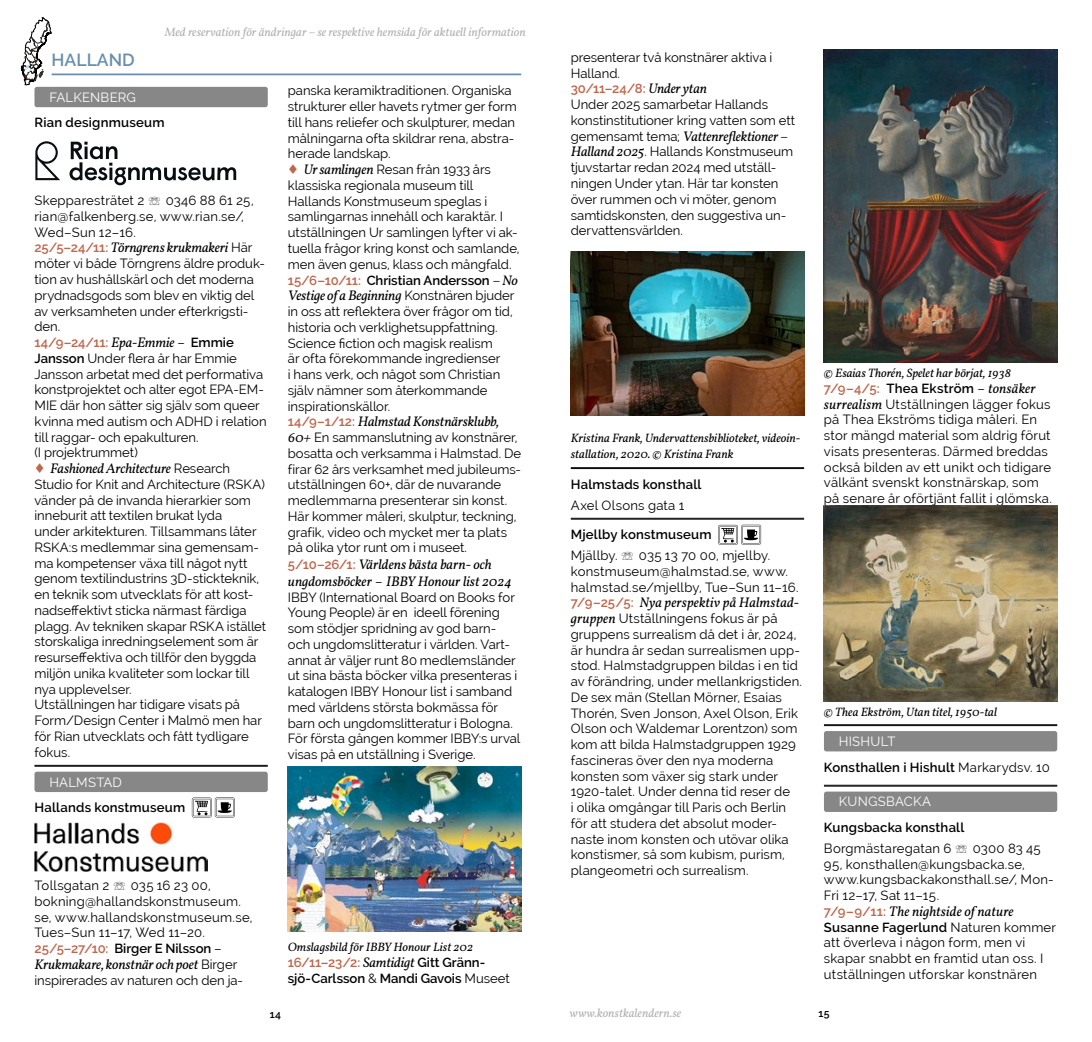
<style>
.page{position:relative;width:1092px;height:1042px;background:#fff}
.page>*{position:absolute;margin:0;border:0;box-sizing:border-box;transform-origin:0 0}
.t1{font:600 17.5px "Raleway";color:#688daf}
.t2{font:italic 14px/16.8px "Vollkorn";letter-spacing:-.01em;color:#000}
.t3{font:italic 14px "Vollkorn";letter-spacing:.01em;color:#000}
.t4{font:13.12px/15.8px "Raleway";color:#000}
.t5{font:600 13.12px/15.8px "Raleway";letter-spacing:.015em;color:#000}
.t6{font:13.12px/20.7px "Raleway";letter-spacing:.02em;color:#000}
.t7{font:13.12px "Raleway";letter-spacing:.015em;color:#fff}
.t8{font:italic 12.25px/15.8px "Vollkorn";color:#000}
.t9{font:italic 12.25px "Vollkorn";color:#b1b2b2}
.t10{font:600 10.5px "Raleway";color:#000}
.s1{font-family:"Raleway";font-weight:600;font-style:normal;font-size:13.12px;color:#bf664d}
.s2{font-family:"Raleway";font-style:normal;font-size:13.12px}
.s3{font-weight:600;color:#bf664d}
.s4{font-family:"Vollkorn";font-style:italic;font-size:14px}
.s5{font-weight:600}
.s6{color:#bf664d}
.s7{font-family:"Vollkorn";font-weight:400;font-style:italic;font-size:14px}
.s8{font-weight:400}
.s9{font-weight:400;color:#fff}
</style>
<div class="page">
<hr style="left:52px;top:73px;width:469px;height:2px;background:#688daf">
<svg style="left:21px;top:18px;width:30px;height:67px"></svg>
<div style="left:34px;top:87px;width:234px;height:20px;background:#868786;border-radius:2px"></div>
<hr style="left:34px;top:765px;width:234px;height:1px;background:#000">
<hr style="left:34px;top:766px;width:234px;height:1px;background:#000">
<div style="left:34px;top:771px;width:234px;height:21px;background:#868786;border-radius:2px"></div>
<svg style="left:69px;top:142px;width:167px;height:43px"></svg>
<svg style="left:35px;top:141px;width:25px;height:39px"></svg>
<svg style="left:192px;top:797px;width:43px;height:20px"></svg>
<img style="left:34px;top:823px;width:173px;height:49px">
<img style="left:288px;top:766px;width:233px;height:165px">
<hr style="left:570px;top:467px;width:234px;height:1px;background:#000">
<hr style="left:570px;top:468px;width:234px;height:1px;background:#000">
<hr style="left:570px;top:518px;width:234px;height:1px;background:#000">
<hr style="left:570px;top:519px;width:234px;height:1px;background:#000">
<img style="left:570px;top:251px;width:234px;height:164px">
<svg style="left:718px;top:525px;width:43px;height:20px"></svg>
<hr style="left:823px;top:724px;width:234px;height:1px;background:#000">
<hr style="left:823px;top:725px;width:234px;height:1px;background:#000">
<div style="left:823px;top:731px;width:234px;height:20px;background:#868786;border-radius:2px"></div>
<hr style="left:823px;top:785px;width:234px;height:1px;background:#000">
<div style="left:823px;top:791px;width:234px;height:21px;background:#868786;border-radius:2px"></div>
<img style="left:823px;top:50px;width:234px;height:312px">
<img style="left:823px;top:506px;width:234px;height:195px">
<p class="t9" style="left:165px;top:23px;width:362px">Med reservation för ändringar – se respektive hemsida för aktuell information</p>
<h1 class="t1" style="left:52px;top:50px;width:85px">HALLAND</h1>
<p class="t7" style="left:49px;top:89px;width:88px">FALKENBERG</p>
<p class="t5" style="left:34px;top:115px;width:132px">Rian designmuseum</p>
<p class="t4" style="left:34px;top:193px;width:221px">Skepparesträtet 2 ☏ 0346 88 61 25, rian@falkenberg.se, www.rian.se/,<br>Wed–Sun 12–16.</p>
<p class="t2" style="left:34px;top:238px;width:219px"><span class="s1">25/5–24/11:</span> Törngrens krukmakeri <span class="s2">Här</span></p>
<p class="t4" style="left:34px;top:256px;width:233px">möter vi både Törngrens äldre produk&shy;tion av hushållskärl och det moderna prydnadsgods som blev en viktig del av verksamheten under efterkrigsti&shy;den.<br><span class="s3">14/9–24/11:</span> <span class="s4">Epa-Emmie</span> – <span class="s5">Emmie<br>Jansson</span> Under flera år har Emmie<br>Jansson arbetat med det performativa konstprojektet och alter egot EPA-EM-<br>MIE där hon sätter sig själv som queer kvinna med autism och ADHD i relation till raggar- och epakulturen.<br>(I projektrummet)</p>
<p class="t2" style="left:34px;top:459px;width:197px"><span class="s6">♦</span> Fashioned Architecture <span class="s2">Research</span></p>
<p class="t4" style="left:34px;top:476px;width:233px">Studio for Knit and Architecture (RSKA) vänder på de invanda hierarkier som inneburit att textilen brukat lyda<br>under arkitekturen. Tillsammans låter RSKA:s medlemmar sina gemensam&shy;ma kompetenser växa till något nytt genom textilindustrins 3D-stickteknik, en teknik som utvecklats för att kost&shy;nadseffektivt sticka närmast färdiga plagg. Av tekniken skapar RSKA istället storskaliga inredningselement som är resurseffektiva och tillför den byggda miljön unika kvaliteter som lockar till nya upplevelser.<br>Utställningen har tidigare visats på Form/Design Center i Malmö men har för Rian utvecklats och fått tydligare fokus.</p>
<p class="t7" style="left:49px;top:774px;width:74px">HALMSTAD</p>
<p class="t5" style="left:34px;top:800px;width:152px">Hallands konstmuseum</p>
<p class="t4" style="left:288px;top:83px;width:233px">panska keramiktraditionen. Organiska strukturer eller havets rytmer ger form till hans reliefer och skulpturer, medan målningarna ofta skildrar rena, abstra&shy;herade landskap.<br><span class="s6">♦</span> <span class="s4">Ur samlingen</span> Resan från 1933 års klassiska regionala museum till Hallands Konstmuseum speglas i samlingarnas innehåll och karaktär. I utställningen Ur samlingen lyfter vi ak&shy;tuella frågor kring konst och samlande, men även genus, klass och mångfald.<br><span class="s3">15/6–10/11:</span> <span class="s5">Christian Andersson</span> <span class="s4">– No</span></p>
<p class="t2" style="left:288px;top:286px;width:228px">Vestige of a Beginning <span class="s2">Konstnären bjuder</span></p>
<p class="t4" style="left:288px;top:303px;width:226px">in oss att reflektera över frågor om tid, historia och verklighetsuppfattning.<br>Science fiction och magisk realism<br>är ofta förekommande ingredienser<br>i hans verk, och något som Christian själv nämner som återkommande inspirationskällor.</p>
<p class="t2" style="left:288px;top:412px;width:213px"><span class="s1">14/9–1/12:</span> Halmstad Konstnärsklubb,</p>
<p class="t4" style="left:288px;top:429px;width:235px"><span class="s4">60+</span> En sammanslutning av konstnärer, bosatta och verksamma i Halmstad. De firar 62 års verksamhet med jubileums&shy;utställningen 60+, där de nuvarande medlemmarna presenterar sin konst.<br>Här kommer måleri, skulptur, teckning, grafik, video och mycket mer ta plats på olika ytor runt om i museet.</p>
<p class="t2" style="left:288px;top:555px;width:225px"><span class="s1">5/10–26/1:</span> Världens bästa barn- och ungdomsböcker <span class="s2">–</span> IBBY Honour list 2024</p>
<p class="t4" style="left:288px;top:589px;width:234px">IBBY (International Board on Books for Young People) är en ideell förening som stödjer spridning av god barn&shy;och ungdomslitteratur i världen. Vart&shy;annat år väljer runt 80 medlemsländer ut sina bästa böcker vilka presenteras i katalogen IBBY Honour list i samband med världens största bokmässa för barn och ungdomslitteratur i Bologna.<br>För första gången kommer IBBY:s urval visas på en utställning i Sverige.</p>
<p class="t4" style="left:34px;top:877px;width:219px">Tollsgatan 2 ☏ 035 16 23 00, bokning@hallandskonstmuseum. se, www.hallandskonstmuseum.se,<br>Tues–Sun 11–17, Wed 11–20.<br><span class="s3">25/5–27/10:</span> <span class="s5">Birger E Nilsson</span> –</p>
<p class="t2" style="left:34px;top:955px;width:204px">Krukmakare, konstnär och poet <span class="s2">Birger</span></p>
<p class="t4" style="left:34px;top:972px;width:210px">inspirerades av naturen och den ja-</p>
<p class="t8" style="left:288px;top:938px;width:186px">Omslagsbild för IBBY Honour List 202</p>
<p class="t5" style="left:288px;top:954px;width:223px"><span class="s6">16/11–23/2:</span> <span class="s7">Samtidigt</span> Gitt Gränn&shy;sjö-Carlsson <span class="s8">&amp;</span> Mandi Gavois <span class="s8">Museet</span></p>
<p class="t4" style="left:570px;top:49px;width:226px">presenterar två konstnärer aktiva i<br>Halland.<br><span class="s3">30/11–24/8:</span> <span class="s4">Under ytan<br></span>Under 2025 samarbetar Hallands konstinstitutioner kring vatten som ett</p>
<p class="t2" style="left:570px;top:127px;width:218px"><span class="s2">gemensamt tema;</span> Vattenreflektioner –</p>
<p class="t4" style="left:570px;top:144px;width:224px"><span class="s4">Halland 2025</span>. Hallands Konstmuseum tjuvstartar redan 2024 med utställ&shy;ningen Under ytan. Här tar konsten över rummen och vi möter, genom samtidskonsten, den suggestiva un&shy;dervattensvärlden.</p>
<p class="t8" style="left:570px;top:429px;width:231px">Kristina Frank, Undervattensbiblioteket, videoin&shy;stallation, 2020. © Kristina Frank</p>
<p class="t5" style="left:570px;top:476px;width:132px">Halmstads konsthall</p>
<p class="t4" style="left:570px;top:497px;width:115px">Axel Olsons gata 1</p>
<p class="t6" style="left:570px;top:524px;width:201px"><span class="s5">Mjellby konstmuseum<br></span>Mjällby. ☏ 035 13 70 00, mjellby.</p>
<p class="t4" style="left:570px;top:563px;width:229px">konstmuseum@halmstad.se, www. halmstad.se/mjellby, Tue–Sun 11–16.</p>
<p class="t2" style="left:570px;top:593px;width:230px"><span class="s1">7/9–25/5:</span> Nya perspektiv på Halmstad-</p>
<p class="t4" style="left:570px;top:610px;width:233px"><span class="s4">gruppen</span> Utställningens fokus är på gruppens surrealism då det i år, 2024, är hundra år sedan surrealismen upp&shy;stod. Halmstadgruppen bildas i en tid av förändring, under mellankrigstiden.<br>De sex män (Stellan Mörner, Esaias Thorén, Sven Jonson, Axel Olson, Erik Olson och Waldemar Lorentzon) som kom att bilda Halmstadgruppen 1929 fascineras över den nya moderna konsten som växer sig stark under 1920-talet. Under denna tid reser de<br>i olika omgångar till Paris och Berlin för att studera det absolut moder&shy;naste inom konsten och utövar olika konstismer, så som kubism, purism, plangeometri och surrealism.</p>
<p class="t8" style="left:823px;top:364px;width:188px">© Esaias Thorén, Spelet har börjat, 1938</p>
<p class="t4" style="left:823px;top:380px;width:229px"><span class="s3">7/9–4/5:</span> <span class="s5">Thea Ekström</span> – <span class="s4">tonsäker surrealism</span> Utställningen lägger fokus på Thea Ekströms tidiga måleri. En stor mängd material som aldrig förut visats presenteras. Därmed breddas också bilden av ett unikt och tidigare välkänt svenskt konstnärskap, som på senare år oförtjänt fallit i glömska.</p>
<p class="t8" style="left:823px;top:703px;width:175px">© Thea Ekström, Utan titel, 1950-tal</p>
<p class="t5" style="left:823px;top:728px;width:227px;line-height:25.7px;text-indent:15px"><span class="s9">HISHULT<br></span>Konsthallen i Hishult <span class="s8">Markarydsv. 10</span></p>
<p class="t7" style="left:838px;top:794px;width:94px">KUNGSBACKA</p>
<p class="t4" style="left:823px;top:817px;width:218px;line-height:20.7px"><span class="s5">Kungsbacka konsthall<br></span>Borgmästaregatan 6 ☏ 0300 83 45</p>
<p class="t4" style="left:823px;top:856px;width:231px">95, konsthallen@kungsbacka.se, www.kungsbackakonsthall.se/, Mon-<br>Fri 12–17, Sat 11–15.</p>
<p class="t3" style="left:823px;top:901px;width:191px"><span class="s1">7/9–9/11:</span> The nightside of nature</p>
<p class="t4" style="left:823px;top:919px;width:234px"><span class="s5">Susanne Fagerlund</span> Naturen kommer att överleva i någon form, men vi skapar snabbt en framtid utan oss. I utställningen utforskar konstnären</p>
<p class="t10" style="left:270px;top:1008px;width:13px">14</p>
<p class="t9" style="left:569px;top:1003px;width:113px">www.konstkalendern.se</p>
<p class="t10" style="left:818px;top:1007px;width:12px">15</p>
</div>
